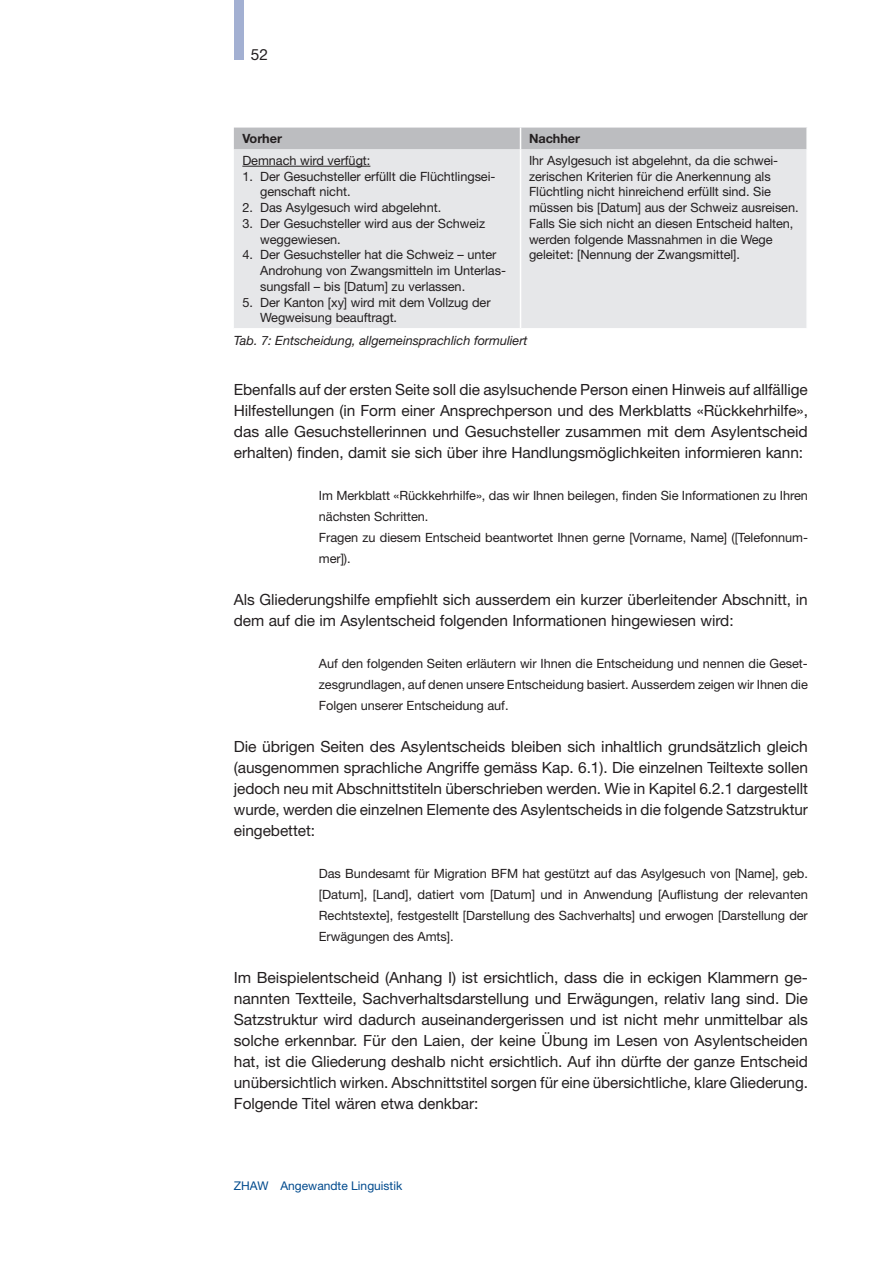
<style>
.page{position:relative;width:893px;height:1263px;background:#fff}
.page>*{position:absolute;margin:0;border:0;box-sizing:border-box;transform-origin:0 0}
.t1{font:15.45px/21px "Helvetica Neue LT Pro";letter-spacing:-.005em;color:#231f20;text-align:justify}
.t2{font:12.75px/15.8px "Helvetica Neue LT Pro";letter-spacing:-.005em;color:#231f20}
.t3{font:12.75px/21px "Helvetica Neue LT Std";letter-spacing:-.005em;color:#231f20;text-align:justify}
.t4{font:italic 12.75px "Helvetica Neue LT Std";letter-spacing:-.005em;color:#231f20}
.t5{font:700 12.75px "Helvetica Neue LT Std";letter-spacing:-.005em;color:#231f20}
.t6{font:12px "Helvetica Neue LT Pro";color:#004a8d}
</style>
<div class="page">
<div style="left:234px;top:0;width:10px;height:60px;background:#a3b0d2"></div>
<div style="left:234px;top:149px;width:572px;height:179px;background:#e6e7e9"></div>
<hr style="left:520px;top:149px;width:1px;height:179px;background:#fff">
<div style="left:234px;top:128px;width:572px;height:21px;background:#bcbdc0"></div>
<hr style="left:242px;top:166px;width:128px;height:1px;background:#231f20">
<p class="t1" style="left:251px;top:43px;width:19px">52</p>
<p class="t5" style="left:242px;top:131px;width:41px">Vorher</p>
<p class="t5" style="left:529px;top:131px;width:53px">Nachher</p>
<p class="t2" style="left:242px;top:152px;width:130px">Demnach wird verfügt:</p>
<p class="t2" style="left:260px;top:168px;width:237px;text-indent:-18px">1. Der Gesuchsteller erfüllt die Flüchtlingsei&shy;genschaft nicht.</p>
<p class="t2" style="left:242px;top:199px;width:200px">2. Das Asylgesuch wird abgelehnt.</p>
<p class="t2" style="left:260px;top:215px;width:226px;text-indent:-18px">3. Der Gesuchsteller wird aus der Schweiz weggewiesen.</p>
<p class="t2" style="left:260px;top:247px;width:247px;text-indent:-18px">4. Der Gesuchsteller hat die Schweiz – unter<br>Androhung von Zwangsmitteln im Unterlas&shy;sungsfall – bis [Datum] zu verlassen.</p>
<p class="t2" style="left:260px;top:294px;width:232px;text-indent:-18px">5. Der Kanton [xy] wird mit dem Vollzug der<br>Wegweisung beauftragt.</p>
<p class="t2" style="left:529px;top:152px;width:271px">Ihr Asylgesuch ist abgelehnt, da die schwei&shy;zerischen Kriterien für die Anerkennung als Flüchtling nicht hinreichend erfüllt sind. Sie müssen bis [Datum] aus der Schweiz ausreisen.<br>Falls Sie sich nicht an diesen Entscheid halten, werden folgende Massnahmen in die Wege geleitet: [Nennung der Zwangsmittel].</p>
<p class="t4" style="left:234px;top:333px;width:295px">Tab. 7: Entscheidung, allgemeinsprachlich formuliert</p>
<p class="t1" style="left:234px;top:379px;width:576px">Ebenfalls auf der ersten Seite soll die asylsuchende Person einen Hinweis auf allfällige Hilfestellungen (in Form einer Ansprechperson und des Merkblatts «Rückkehrhilfe», das alle Gesuchstellerinnen und Gesuchsteller zusammen mit dem Asylentscheid erhalten) finden, damit sie sich über ihre Handlungsmöglichkeiten informieren kann:</p>
<p class="t2" style="left:319px;top:485px;width:491px;line-height:21px">Im Merkblatt «Rückkehrhilfe», das wir Ihnen beilegen, finden Sie Informationen zu Ihren nächsten Schritten.<br>Fragen zu diesem Entscheid beantwortet Ihnen gerne [Vorname, Name] ([Telefonnum&shy;mer]).</p>
<p class="t1" style="left:234px;top:589px;width:575px">Als Gliederungshilfe empfiehlt sich ausserdem ein kurzer überleitender Abschnitt, in dem auf die im Asylentscheid folgenden Informationen hingewiesen wird:</p>
<p class="t2" style="left:319px;top:653px;width:490px;line-height:21px;text-align:justify">Auf den folgenden Seiten erläutern wir Ihnen die Entscheidung und nennen die Geset&shy;zesgrundlagen, auf denen unsere Entscheidung basiert. Ausserdem zeigen wir Ihnen die Folgen unserer Entscheidung auf.</p>
<p class="t1" style="left:234px;top:736px;width:576px">Die übrigen Seiten des Asylentscheids bleiben sich inhaltlich grundsätzlich gleich (ausgenommen sprachliche Angriffe gemäss Kap. 6.1). Die einzelnen Teiltexte sollen jedoch neu mit Abschnittstiteln überschrieben werden. Wie in Kapitel 6.2.1 dargestellt wurde, werden die einzelnen Elemente des Asylentscheids in die folgende Satzstruktur eingebettet:</p>
<p class="t3" style="left:319px;top:863px;width:491px">Das Bundesamt für Migration BFM hat gestützt auf das Asylgesuch von [Name], geb. [Datum], [Land], datiert vom [Datum] und in Anwendung [Auflistung der relevanten Rechtstexte], festgestellt [Darstellung des Sachverhalts] und erwogen [Darstellung der Erwägungen des Amts].</p>
<p class="t1" style="left:234px;top:967px;width:576px">Im Beispielentscheid (Anhang I) ist ersichtlich, dass die in eckigen Klammern ge&shy;nannten Textteile, Sachverhaltsdarstellung und Erwägungen, relativ lang sind. Die Satzstruktur wird dadurch auseinandergerissen und ist nicht mehr unmittelbar als solche erkennbar. Für den Laien, der keine Übung im Lesen von Asylentscheiden hat, ist die Gliederung deshalb nicht ersichtlich. Auf ihn dürfte der ganze Entscheid unübersichtlich wirken. Abschnittstitel sorgen für eine übersichtliche, klare Gliederung.<br>Folgende Titel wären etwa denkbar:</p>
<p class="t6" style="left:234px;top:1178px;width:170px">ZHAW Angewandte Linguistik</p>
</div>
